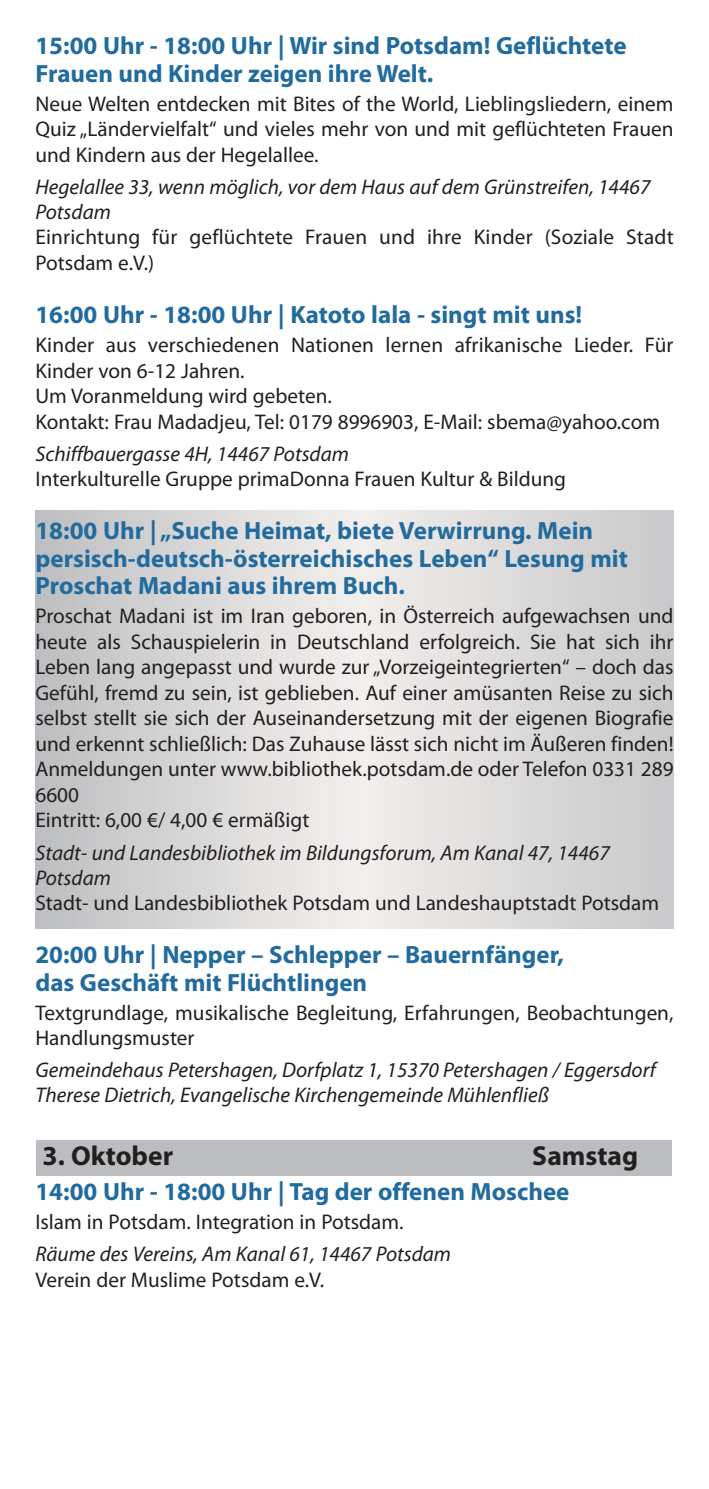
<style>
.page{position:relative;width:709px;height:1489px;background:#fff}
.page>*{position:absolute;margin:0;border:0;box-sizing:border-box;transform-origin:0 0}
.ev_Datum{font:700 27.5px "Myriad Pro";color:#231f20}
.Uhrzeit___Name_10pt{font:700 25px/27.5px "Myriad Pro";color:#226b9e}
.Copy{font:21.25px/25.5px "Myriad Pro";color:#231f20}
.Adresse{font:italic 21.25px/25px "Myriad Pro";color:#231f20}
</style>
<div class="page">
<svg style="left:35px;top:510px;width:638px;height:418px;background:#dad9d9"></svg>
<div style="left:37px;top:1140px;width:635px;height:35px;background:#bcbdc0"></div>
<p class="Uhrzeit___Name_10pt" style="left:35px;top:31px;width:593px">15:00 Uhr - 18:00 Uhr | Wir sind Potsdam! Geflüchtete<br>Frauen und Kinder zeigen ihre Welt.</p>
<p class="Copy" style="left:35px;top:91px;width:639px;text-align:justify">Neue Welten entdecken mit Bites of the World, Lieblingsliedern, einem Quiz „Ländervielfalt“ und vieles mehr von und mit geflüchteten Frauen und Kindern aus der Hegelallee.</p>
<p class="Adresse" style="left:35px;top:174px;width:616px">Hegelallee 33, wenn möglich, vor dem Haus auf dem Grünstreifen, 14467<br>Potsdam</p>
<p class="Copy" style="left:35px;top:224px;width:639px">Einrichtung für geflüchtete Frauen und ihre Kinder (Soziale Stadt<br>Potsdam e.V.)</p>
<p class="Uhrzeit___Name_10pt" style="left:35px;top:300px;width:548px">16:00 Uhr - 18:00 Uhr | Katoto lala - singt mit uns!</p>
<p class="Copy" style="left:35px;top:332px;width:639px">Kinder aus verschiedenen Nationen lernen afrikanische Lieder. Für<br>Kinder von 6-12 Jahren.</p>
<p class="Copy" style="left:35px;top:383px;width:298px">Um Voranmeldung wird gebeten.</p>
<p class="Copy" style="left:35px;top:408px;width:626px">Kontakt: Frau Madadjeu, Tel: 0179 8996903, E-Mail: sbema@yahoo.com</p>
<p class="Adresse" style="left:35px;top:440px;width:315px">Schiffbauergasse 4H, 14467 Potsdam</p>
<p class="Copy" style="left:35px;top:466px;width:532px">Interkulturelle Gruppe primaDonna Frauen Kultur &amp; Bildung</p>
<p class="Uhrzeit___Name_10pt" style="left:35px;top:516px;width:594px">18:00 Uhr | „Suche Heimat, biete Verwirrung. Mein persisch-deutsch-österreichisches Leben“ Lesung mit<br>Proschat Madani aus ihrem Buch.</p>
<p class="Copy" style="left:35px;top:603px;width:639px;text-align:justify">Proschat Madani ist im Iran geboren, in Österreich aufgewachsen und heute als Schauspielerin in Deutschland erfolgreich. Sie hat sich ihr Leben lang angepasst und wurde zur „Vorzeigeintegrierten“ – doch das Gefühl, fremd zu sein, ist geblieben. Auf einer amüsanten Reise zu sich selbst stellt sie sich der Auseinandersetzung mit der eigenen Biografie und erkennt schließlich: Das Zuhause lässt sich nicht im Äußeren finden!<br>Anmeldungen unter www.bibliothek.potsdam.de oder Telefon 0331 289<br>6600</p>
<p class="Copy" style="left:35px;top:807px;width:275px">Eintritt: 6,00 €/ 4,00 € ermäßigt</p>
<p class="Adresse" style="left:35px;top:839px;width:576px">Stadt- und Landesbibliothek im Bildungsforum, Am Kanal 47, 14467<br>Potsdam</p>
<p class="Copy" style="left:35px;top:889px;width:625px">Stadt- und Landesbibliothek Potsdam und Landeshauptstadt Potsdam</p>
<p class="Uhrzeit___Name_10pt" style="left:35px;top:940px;width:530px">20:00 Uhr | Nepper – Schlepper – Bauernfänger, das Geschäft mit Flüchtlingen</p>
<p class="Copy" style="left:35px;top:999px;width:639px">Textgrundlage, musikalische Begleitung, Erfahrungen, Beobachtungen,<br>Handlungsmuster</p>
<p class="Adresse" style="left:35px;top:1057px;width:622px">Gemeindehaus Petershagen, Dorfplatz 1, 15370 Petershagen / Eggersdorf<br>Therese Dietrich, Evangelische Kirchengemeinde Mühlenfließ</p>
<p class="ev_Datum" style="left:43px;top:1137px;width:132px">3. Oktober</p>
<p class="ev_Datum" style="left:532px;top:1137px;width:107px">Samstag</p>
<p class="Uhrzeit___Name_10pt" style="left:35px;top:1176px;width:535px">14:00 Uhr - 18:00 Uhr | Tag der offenen Moschee</p>
<p class="Copy" style="left:35px;top:1208px;width:370px">Islam in Potsdam. Integration in Potsdam.</p>
<p class="Adresse" style="left:35px;top:1240px;width:417px">Räume des Vereins, Am Kanal 61, 14467 Potsdam</p>
<p class="Copy" style="left:35px;top:1266px;width:290px">Verein der Muslime Potsdam e.V.</p>
</div>
